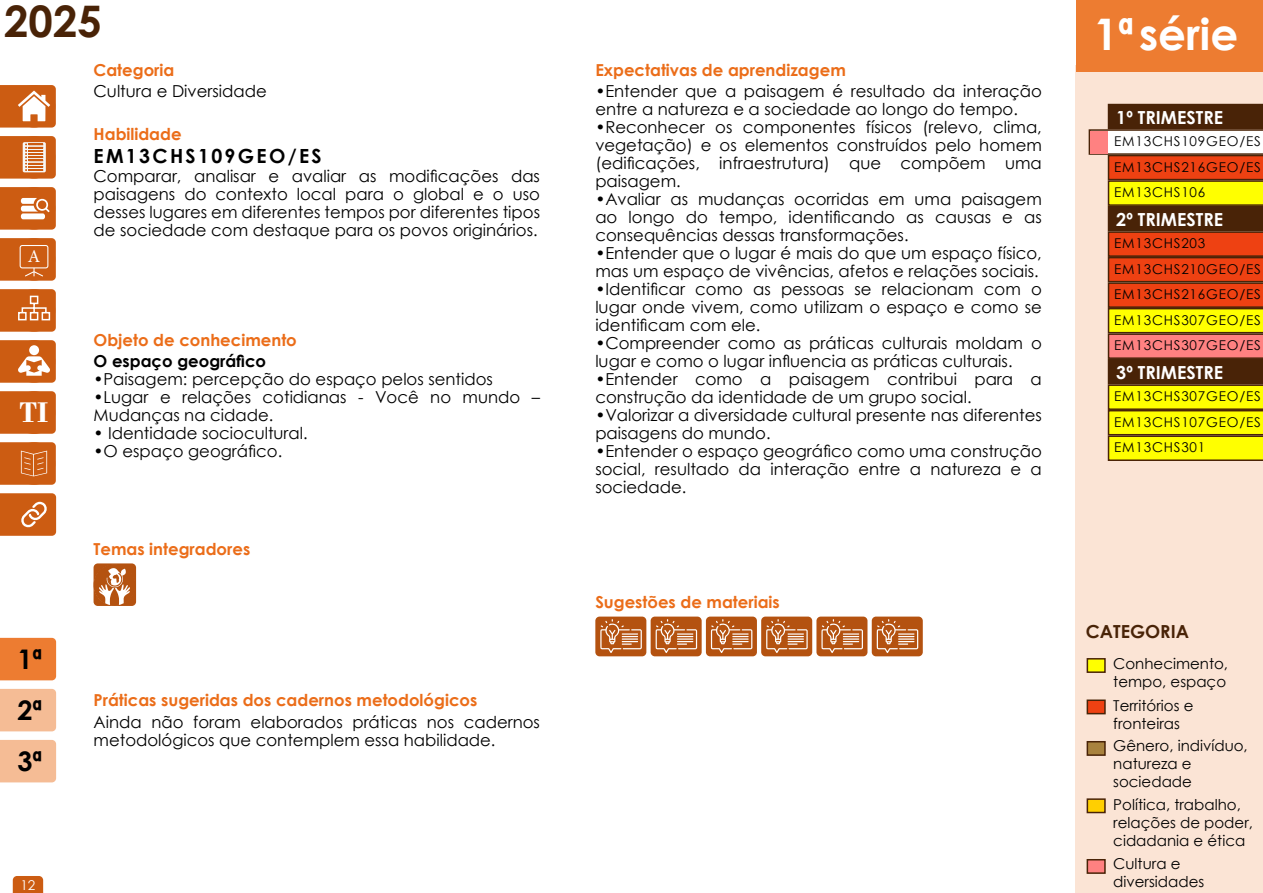
<style>
.page{position:relative;width:1263px;height:893px;background:#fff}
.page>*{position:absolute;margin:0;border:0;box-sizing:border-box;transform-origin:0 0}
.t1{font:700 43.5px "Century Gothic";color:#fff}
.t2{font:700 43.5px "Century Gothic";color:#492307}
.t3{font:700 29.85px "Bodoni";color:#fff}
.t4{font:700 27px/51px "Century Gothic";color:#000;text-align:justify}
.t5{font:700 19.5px "Century Gothic";letter-spacing:.12em;color:#000}
.t6{font:700 18px "Century Gothic";color:#fff}
.t7{font:700 18px "Century Gothic";color:#492307}
.t8{font:18px "Minion Pro";color:#fff}
.t9{font:16.5px/18px "Century Gothic";color:#000}
.t10{font:700 16.5px "Century Gothic";color:#eb6d19}
.t11{font:700 16.5px "Century Gothic";color:#000}
.t12{font:15px/18px "Century Gothic";color:#000}
.t13{font:13.5px/25.5px "Century Gothic";letter-spacing:.06em;color:#000;text-align:justify}
.t14{font:13.5px "Century Gothic";color:#fff}
</style>
<div class="page">
<div style="left:1075px;top:65px;width:188px;height:828px;background:#fbe4d5"></div>
<div style="left:1076px;top:0;width:187px;height:72px;background:#ed7c31"></div>
<svg style="left:0;top:85px;width:56px;height:43px"></svg>
<svg style="left:0;top:136px;width:56px;height:43px;background:#d37739"></svg>
<svg style="left:0;top:187px;width:56px;height:43px;background:#d47639"></svg>
<svg style="left:0;top:238px;width:56px;height:43px;background:#cf6722"></svg>
<svg style="left:0;top:289px;width:56px;height:43px;background:#d16d2c"></svg>
<svg style="left:0;top:340px;width:56px;height:43px;background:#d5793c"></svg>
<svg style="left:0;top:391px;width:56px;height:43px"></svg>
<div style="left:13px;top:391px;width:42px;height:43px;background:#cc5c12;border-radius:50%"></div>
<svg style="left:0;top:442px;width:56px;height:43px;background:#cf6620"></svg>
<svg style="left:0;top:493px;width:56px;height:43px;background:#d06b28"></svg>
<div style="left:0;top:638px;width:56px;height:42px;background:#ed7c31"></div>
<div style="left:0;top:689px;width:56px;height:42px;background:#f5bc95"></div>
<div style="left:0;top:740px;width:56px;height:42px;background:#f5bc95"></div>
<svg style="left:13px;top:876px;width:30px;height:17px"></svg>
<div style="left:1086px;top:658px;width:20px;height:15px;background:#ff0;border:2px solid #492307"></div>
<div style="left:1086px;top:699px;width:20px;height:15px;background:#ee4112;border:2px solid #492307"></div>
<div style="left:1086px;top:798px;width:20px;height:15px;background:#ffcf01;border:2px solid #492307"></div>
<div style="left:1086px;top:741px;width:20px;height:15px;background:#a8823e;border:2px solid #492307"></div>
<div style="left:1086px;top:859px;width:20px;height:15px;background:#ff8181;border:2px solid #492307"></div>
<svg style="left:94px;top:563px;width:42px;height:43px"></svg>
<svg style="left:94px;top:564px;width:41px;height:42px"></svg>
<svg style="left:1089px;top:104px;width:174px;height:357px;background:#c98e33"></svg>
<div style="left:1090px;top:131px;width:18px;height:22px;background:#ff8181"></div>
<div style="left:595px;top:617px;width:51px;height:39px;background:#b45210;border-radius:4px"></div>
<svg style="left:600px;top:619px;width:42px;height:34px"></svg>
<div style="left:651px;top:617px;width:51px;height:39px;background:#b45210;border-radius:4px"></div>
<svg style="left:656px;top:619px;width:41px;height:34px"></svg>
<div style="left:706px;top:617px;width:51px;height:39px;background:#b45210;border-radius:4px"></div>
<svg style="left:711px;top:619px;width:41px;height:34px"></svg>
<div style="left:761px;top:617px;width:51px;height:39px;background:#b45210;border-radius:4px"></div>
<svg style="left:766px;top:619px;width:42px;height:34px"></svg>
<div style="left:816px;top:617px;width:51px;height:39px;background:#b45210;border-radius:4px"></div>
<svg style="left:821px;top:619px;width:42px;height:34px"></svg>
<div style="left:872px;top:617px;width:51px;height:39px;background:#b45210;border-radius:4px"></div>
<svg style="left:877px;top:619px;width:41px;height:34px"></svg>
<h1 class="t2" style="left:4px;top:-12px;width:99px">2025</h1>
<h1 class="t1" style="left:1094px;top:1px;width:146px">1ª série</h1>
<p class="t8" style="left:28px;top:244px;width:14px">A</p>
<h2 class="t3" style="left:19px;top:395px;width:30px">TI</h2>
<h3 class="t4" style="left:17px;top:633px;width:26px">1ª 2ª 3ª</h3>
<p class="t14" style="left:20px;top:875px;width:16px">12</p>
<p class="t10" style="left:94px;top:58px;width:82px">Categoria</p>
<p class="t9" style="left:94px;top:82px;width:175px">Cultura e Diversidade</p>
<p class="t10" style="left:94px;top:121px;width:90px">Habilidade</p>
<p class="t9" style="left:94px;top:167px;width:448px;text-align:justify">Comparar, analisar e avaliar as modificações das paisagens do contexto local para o global e o uso desses lugares em diferentes tempos por diferentes tipos de sociedade com destaque para os povos originários.</p>
<p class="t5" style="left:94px;top:142px;width:230px">EM13CHS109GEO/ES</p>
<p class="t10" style="left:94px;top:328px;width:205px">Objeto de conhecimento</p>
<p class="t11" style="left:94px;top:349px;width:174px">O espaço geográfico</p>
<p class="t9" style="left:94px;top:370px;width:401px">•Paisagem: percepção do espaço pelos sentidos</p>
<p class="t9" style="left:94px;top:388px;width:448px">•Lugar e relações cotidianas - Você no mundo –<br>Mudanças na cidade.</p>
<p class="t9" style="left:94px;top:424px;width:216px">• Identidade sociocultural.</p>
<p class="t9" style="left:94px;top:442px;width:190px">•O espaço geográfico.</p>
<p class="t10" style="left:94px;top:536px;width:158px">Temas integradores</p>
<p class="t10" style="left:94px;top:688px;width:385px">Práticas sugeridas dos cadernos metodológicos</p>
<p class="t9" style="left:94px;top:712px;width:448px">Ainda não foram elaborados práticas nos cadernos metodológicos que contemplem essa habilidade.</p>
<p class="t10" style="left:595px;top:58px;width:252px">Expectativas de aprendizagem</p>
<p class="t9" style="left:595px;top:82px;width:448px">•Entender que a paisagem é resultado da interação entre a natureza e a sociedade ao longo do tempo.</p>
<p class="t9" style="left:595px;top:118px;width:448px;text-align:justify">•Reconhecer os componentes físicos (relevo, clima, vegetação) e os elementos construídos pelo homem (edificações, infraestrutura) que compõem uma paisagem.</p>
<p class="t9" style="left:595px;top:190px;width:448px;text-align:justify">•Avaliar as mudanças ocorridas em uma paisagem ao longo do tempo, identificando as causas e as consequências dessas transformações.</p>
<p class="t9" style="left:595px;top:244px;width:448px">•Entender que o lugar é mais do que um espaço físico, mas um espaço de vivências, afetos e relações sociais.</p>
<p class="t9" style="left:595px;top:280px;width:448px;text-align:justify">•Identificar como as pessoas se relacionam com o lugar onde vivem, como utilizam o espaço e como se identificam com ele.</p>
<p class="t9" style="left:595px;top:334px;width:448px">•Compreender como as práticas culturais moldam o lugar e como o lugar influencia as práticas culturais.</p>
<p class="t9" style="left:595px;top:370px;width:448px">•Entender como a paisagem contribui para a construção da identidade de um grupo social.</p>
<p class="t9" style="left:595px;top:406px;width:448px">•Valorizar a diversidade cultural presente nas diferentes paisagens do mundo.</p>
<p class="t9" style="left:595px;top:442px;width:448px;text-align:justify">•Entender o espaço geográfico como uma construção social, resultado da interação entre a natureza e a sociedade.</p>
<p class="t10" style="left:595px;top:589px;width:186px">Sugestões de materiais</p>
<p class="t6" style="left:1116px;top:104px;width:108px">1º TRIMESTRE</p>
<p class="t13" style="left:1114px;top:128px;width:148px">EM13CHS109GEO/ES EM13CHS216GEO/ES EM13CHS106</p>
<p class="t6" style="left:1116px;top:206px;width:108px">2º TRIMESTRE</p>
<p class="t13" style="left:1114px;top:230px;width:148px;text-align:left">EM13CHS203<br>EM13CHS210GEO/ES<br>EM13CHS216GEO/ES<br>EM13CHS307GEO/ES<br>EM13CHS307GEO/ES</p>
<p class="t13" style="left:1114px;top:383px;width:148px">EM13CHS307GEO/ES EM13CHS107GEO/ES EM13CHS301</p>
<p class="t6" style="left:1116px;top:359px;width:108px">3º TRIMESTRE</p>
<p class="t7" style="left:1086px;top:618px;width:105px">CATEGORIA</p>
<p class="t12" style="left:1113px;top:655px;width:116px">Conhecimento, tempo, espaço</p>
<p class="t12" style="left:1113px;top:696px;width:82px">Territórios e fronteiras</p>
<p class="t12" style="left:1113px;top:736px;width:136px">Gênero, indivíduo, natureza e sociedade</p>
<p class="t12" style="left:1113px;top:795px;width:141px">Política, trabalho, relações de poder, cidadania e ética</p>
<p class="t12" style="left:1113px;top:854px;width:93px">Cultura e diversidades</p>
</div>
